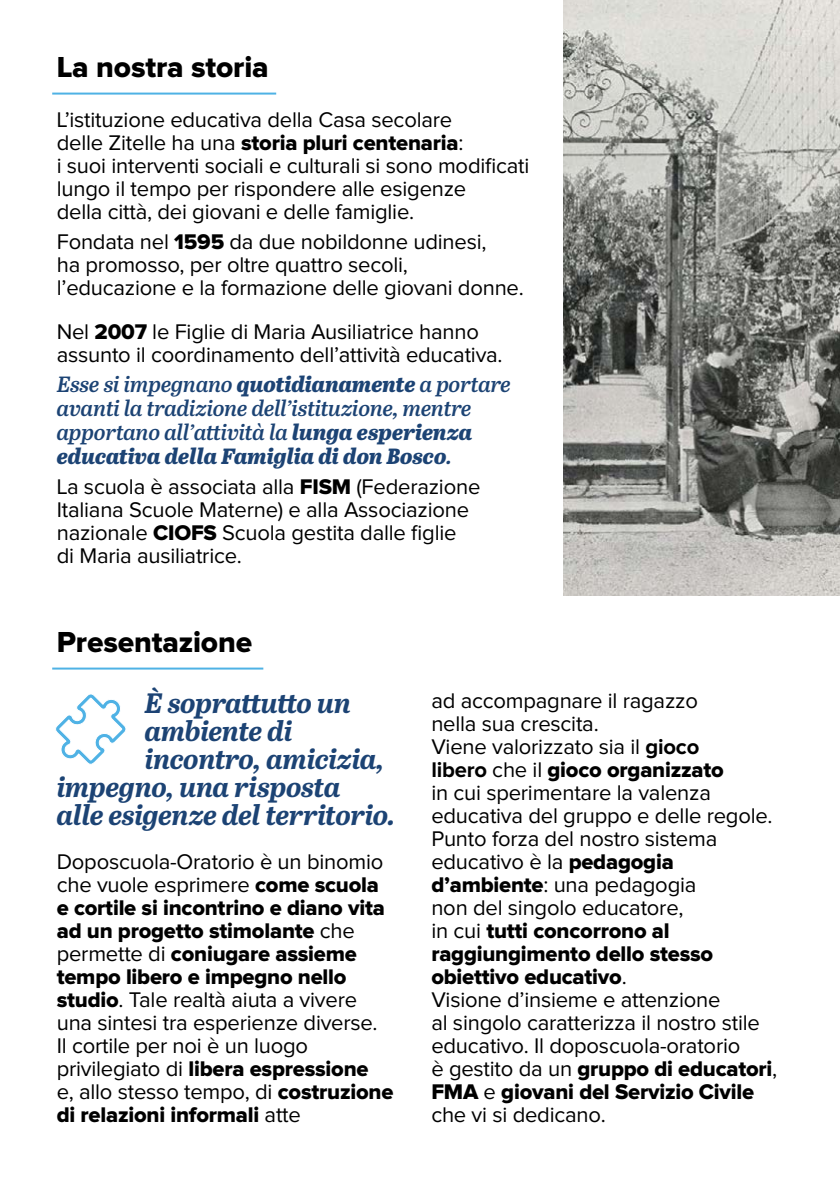
<style>
.page{position:relative;width:840px;height:1191px;background:#fff}
.page>*{position:absolute;margin:0;border:0;box-sizing:border-box;transform-origin:0 0}
.t1{font:30px "Proxima Nova Extrabld";letter-spacing:-.005em;color:#000}
.t2{font:italic 700 28px "Abril Text";letter-spacing:-.015em;color:#1c4374}
.t3{font:22px/23px "Proxima Nova";letter-spacing:-.01em;color:#000}
.t4{font:22px/23px "Proxima Nova Extrabld";letter-spacing:-.01em;color:#000}
.t5{font:italic 600 22px/24px "Abril Text";letter-spacing:-.01em;color:#1c4374}
.s1{font-family:"Proxima Nova"}
.s2{font-family:"Proxima Nova Extrabld"}
.s3{font-weight:800}
.s4{font-weight:700}
.s5{font-family:"Proxima Nova";font-weight:700}
</style>
<div class="page">
<img style="left:563px;top:0;width:276px;height:595px">
<hr style="left:52px;top:93px;width:224px;height:2px;background:#4fb2e5">
<hr style="left:52px;top:667px;width:211px;height:2px;background:#4fb2e5">
<svg style="left:56px;top:694px;width:70px;height:71px"></svg>
<h1 class="t1" style="left:57px;top:53px;width:213px">La nostra storia</h1>
<p class="t3" style="left:57px;top:109px;width:397px">L’istituzione educativa della Casa secolare</p>
<p class="t4" style="left:57px;top:132px;width:408px"><span class="s1">delle Zitelle ha una</span> storia pluri centenaria<span class="s1">:</span></p>
<p class="t3" style="left:57px;top:155px;width:474px">i suoi interventi sociali e culturali si sono modificati lungo il tempo per rispondere alle esigenze<br>della città, dei giovani e delle famiglie.</p>
<p class="t3" style="left:57px;top:231px;width:468px">Fondata nel <span class="s2">1595</span> da due nobildonne udinesi,<br>ha promosso, per oltre quattro secoli, l’educazione e la formazione delle giovani donne.</p>
<p class="t3" style="left:57px;top:321px;width:447px">Nel <span class="s2">2007</span> le Figlie di Maria Ausiliatrice hanno assunto il coordinamento dell’attività educativa.</p>
<p class="t5" style="left:57px;top:371px;width:455px">Esse si impegnano <span class="s3">quotidianamente</span> a portare avanti la tradizione dell’istituzione, mentre apportano all’attività la <span class="s3">lunga esperienza educativa della Famiglia di don Bosco</span>.</p>
<p class="t3" style="left:57px;top:476px;width:425px">La scuola è associata alla <span class="s2">FISM</span> (Federazione Italiana Scuole Materne) e alla Associazione nazionale <span class="s2">CIOFS</span> Scuola gestita dalle figlie<br>di Maria ausiliatrice.</p>
<h1 class="t1" style="left:57px;top:628px;width:197px">Presentazione</h1>
<p class="t2" style="left:145px;top:683px;width:208px">È soprattutto un</p>
<p class="t2" style="left:145px;top:711px;width:149px">ambiente di</p>
<p class="t2" style="left:145px;top:739px;width:241px">incontro, amicizia,</p>
<p class="t2" style="left:57px;top:767px;width:285px">impegno, una risposta</p>
<p class="t2" style="left:57px;top:795px;width:340px">alle esigenze del territorio.</p>
<p class="t3" style="left:57px;top:851px;width:328px">Doposcuola-Oratorio è un binomio che vuole esprimere <span class="s2">come scuola</span></p>
<p class="t4" style="left:57px;top:897px;width:329px">e cortile si incontrino e diano vita ad un progetto stimolante <span class="s1">che permette di</span> coniugare assieme tempo libero e impegno nello</p>
<p class="t3" style="left:57px;top:989px;width:322px"><span class="s2">studio</span>. Tale realtà aiuta a vivere una sintesi tra esperienze diverse.<br>Il cortile per noi è un luogo</p>
<p class="t4" style="left:57px;top:1058px;width:313px"><span class="s1">privilegiato di</span> libera espressione</p>
<p class="t3" style="left:57px;top:1081px;width:338px">e, allo stesso tempo, di <span class="s2">costruzione</span></p>
<p class="t4" style="left:57px;top:1104px;width:245px">di relazioni informali <span class="s1">atte</span></p>
<p class="t3" style="left:431px;top:690px;width:269px">ad accompagnare il ragazzo nella sua crescita.<br>Viene valorizzato sia il <span class="s4">gioco</span></p>
<p class="t4" style="left:431px;top:759px;width:294px"><span class="s5">libero</span> <span class="s1">che il</span> gioco organizzato</p>
<p class="t3" style="left:431px;top:782px;width:342px">in cui sperimentare la valenza educativa del gruppo e delle regole.<br>Punto forza del nostro sistema educativo è la <span class="s2">pedagogia d’ambiente</span>: una pedagogia<br>non del singolo educatore,</p>
<p class="t4" style="left:431px;top:920px;width:283px"><span class="s1">in cui</span> tutti concorrono al raggiungimento dello stesso obiettivo educativo<span class="s1">.</span></p>
<p class="t3" style="left:431px;top:989px;width:330px">Visione d’insieme e attenzione<br>al singolo caratterizza il nostro stile educativo. Il doposcuola-oratorio</p>
<p class="t4" style="left:431px;top:1058px;width:347px"><span class="s1">è gestito da un</span> gruppo di educatori<span class="s1">,<br></span>FMA <span class="s1">e</span> giovani del Servizio Civile</p>
<p class="t3" style="left:431px;top:1104px;width:176px">che vi si dedicano.</p>
</div>
